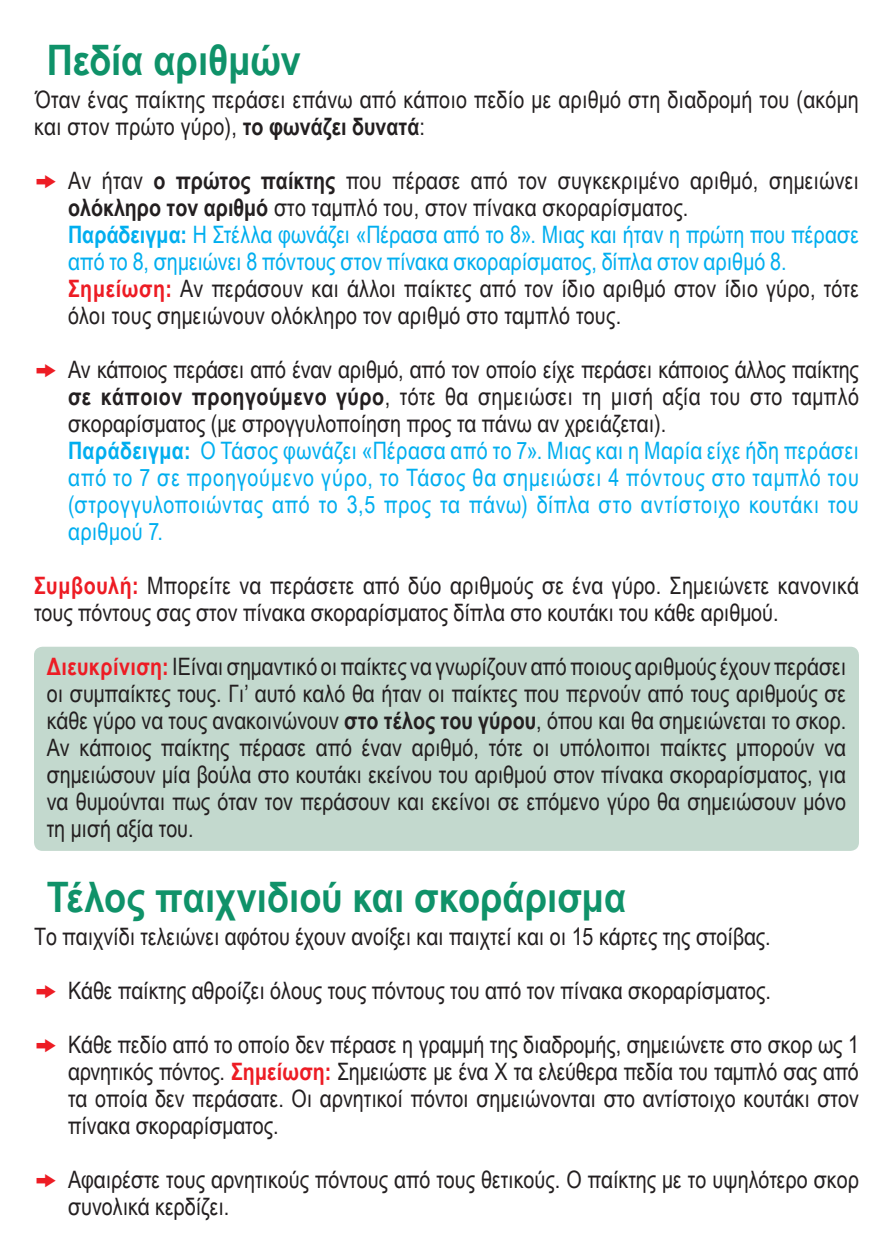
<style>
.page{position:relative;width:893px;height:1259px;background:#fff}
.page>*{position:absolute;margin:0;border:0;box-sizing:border-box;transform-origin:0 0}
.t1{font:700 42px "Arial Narrow";color:#0f9269;scale:1.05 1}
.t2{font:24px/27px "Arial Narrow";color:#231f20}
.t3{font:24px "Arial Narrow";letter-spacing:.015em;color:#00aeef}
.t4{font:24px "Arial Narrow";letter-spacing:.02em;color:#231f20}
.t5{font:24px "Arial Narrow";letter-spacing:.04em;color:#00aeef}
.s1{font-weight:700}
.s2{font-family:"Zeal";color:#ed1c24}
.s3{font-weight:700;color:#ed1c24}
</style>
<div class="page">
<div style="left:34px;top:647px;width:825px;height:204px;background:#c3d9ce;border-radius:9px"></div>
<p class="t1" style="left:47px;top:28px;width:244px">Πεδία αριθμών</p>
<p class="t2" style="left:34px;top:85px;width:826px">Όταν ένας παίκτης περάσει επάνω από κάποιο πεδίο με αριθμό στη διαδρομή του (ακόμη και στον πρώτο γύρο), <span class="s1">το φωνάζει δυνατά</span>:</p>
<p class="t2" style="left:34px;top:166px;width:826px"><span class="s2">k</span> Αν ήταν <span class="s1">ο πρώτος παίκτης</span> που πέρασε από τον συγκεκριμένο αριθμό, σημειώνει</p>
<p class="t2" style="left:68px;top:193px;width:622px"><span class="s1">ολόκληρο τον αριθμό</span> στο ταμπλό του, στον πίνακα σκοραρίσματος.</p>
<p class="t3" style="left:68px;top:217px;width:792px"><span class="s1">Παράδειγμα:</span> Η Στέλλα φωνάζει «Πέρασα από το 8». Μιας και ήταν η πρώτη που πέρασε</p>
<p class="t3" style="left:68px;top:244px;width:720px">από το 8, σημειώνει 8 πόντους στον πίνακα σκοραρίσματος, δίπλα στον αριθμό 8.</p>
<p class="t2" style="left:68px;top:274px;width:792px"><span class="s3">Σημείωση:</span> Αν περάσουν και άλλοι παίκτες από τον ίδιο αριθμό στον ίδιο γύρο, τότε</p>
<p class="t2" style="left:68px;top:301px;width:555px">όλοι τους σημειώνουν ολόκληρο τον αριθμό στο ταμπλό τους.</p>
<p class="t2" style="left:34px;top:355px;width:826px"><span class="s2">k</span> Αν κάποιος περάσει από έναν αριθμό, από τον οποίο είχε περάσει κάποιος άλλος παίκτης</p>
<p class="t4" style="left:68px;top:379px;width:792px"><span class="s1">σε κάποιον προηγούμενο γύρο</span>, τότε θα σημειώσει τη μισή αξία του στο ταμπλό</p>
<p class="t2" style="left:68px;top:409px;width:600px">σκοραρίσματος (με στρογγυλοποίηση προς τα πάνω αν χρειάζεται).</p>
<p class="t3" style="left:68px;top:433px;width:792px"><span class="s1">Παράδειγμα:</span> Ο Τάσος φωνάζει «Πέρασα από το 7». Μιας και η Μαρία είχε ήδη περάσει</p>
<p class="t5" style="left:68px;top:460px;width:792px">από το 7 σε προηγούμενο γύρο, το Τάσος θα σημειώσει 4 πόντους στο ταμπλό του</p>
<p class="t3" style="left:68px;top:487px;width:792px">(στρογγυλοποιώντας από το 3,5 προς τα πάνω) δίπλα στο αντίστοιχο κουτάκι του</p>
<p class="t3" style="left:68px;top:514px;width:97px">αριθμού 7.</p>
<p class="t2" style="left:34px;top:571px;width:826px"><span class="s3">Συμβουλή:</span> Μπορείτε να περάσετε από δύο αριθμούς σε ένα γύρο. Σημειώνετε κανονικά</p>
<p class="t2" style="left:34px;top:598px;width:746px">τους πόντους σας στον πίνακα σκοραρίσματος δίπλα στο κουτάκι του κάθε αριθμού.</p>
<p class="t2" style="left:47px;top:652px;width:801px;text-align:justify"><span class="s3">Διευκρίνιση:</span> IΕίναι σημαντικό οι παίκτες να γνωρίζουν από ποιους αριθμούς έχουν περάσει οι συμπαίκτες τους. Γι’ αυτό καλό θα ήταν οι παίκτες που περνούν από τους αριθμούς σε κάθε γύρο να τους ανακοινώνουν <span class="s1">στο τέλος του γύρου</span>, όπου και θα σημειώνεται το σκορ.<br>Αν κάποιος παίκτης πέρασε από έναν αριθμό, τότε οι υπόλοιποι παίκτες μπορούν να σημειώσουν μία βούλα στο κουτάκι εκείνου του αριθμού στον πίνακα σκοραρίσματος, για να θυμούνται πως όταν τον περάσουν και εκείνοι σε επόμενο γύρο θα σημειώσουν μόνο τη μισή αξία του.</p>
<p class="t1" style="left:47px;top:865px;width:553px">Τέλος παιχνιδιού και σκοράρισμα</p>
<p class="t2" style="left:34px;top:922px;width:738px">Το παιχνίδι τελειώνει αφότου έχουν ανοίξει και παιχτεί και οι 15 κάρτες της στοίβας.</p>
<p class="t2" style="left:34px;top:976px;width:738px"><span class="s2">k</span> Κάθε παίκτης αθροίζει όλους τους πόντους του από τον πίνακα σκοραρίσματος.</p>
<p class="t2" style="left:34px;top:1030px;width:826px"><span class="s2">k</span> Κάθε πεδίο από το οποίο δεν πέρασε η γραμμή της διαδρομής, σημειώνετε στο σκορ ως 1</p>
<p class="t2" style="left:68px;top:1057px;width:792px">αρνητικός πόντος. <span class="s3">Σημείωση:</span> Σημειώστε με ένα Χ τα ελεύθερα πεδία του ταμπλό σας από</p>
<p class="t2" style="left:68px;top:1084px;width:792px">τα οποία δεν περάσατε. Οι αρνητικοί πόντοι σημειώνονται στο αντίστοιχο κουτάκι στον</p>
<p class="t2" style="left:68px;top:1111px;width:212px">πίνακα σκοραρίσματος.</p>
<p class="t2" style="left:34px;top:1165px;width:826px"><span class="s2">k</span> Αφαιρέστε τους αρνητικούς πόντους από τους θετικούς. Ο παίκτης με το υψηλότερο σκορ</p>
<p class="t2" style="left:68px;top:1192px;width:163px">συνολικά κερδίζει.</p>
</div>
